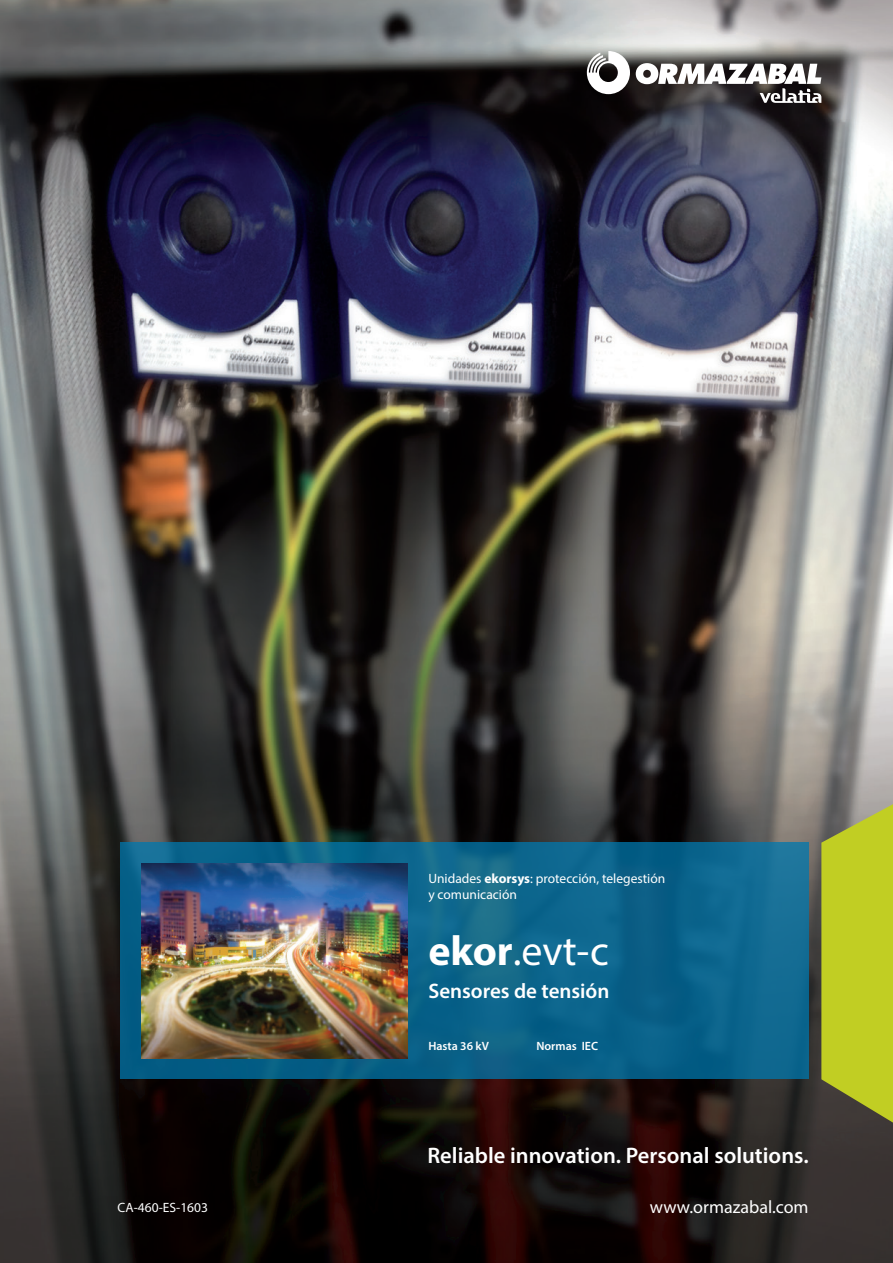
<style>
.page{position:relative;width:893px;height:1263px;background:#fff}
.page>*{position:absolute;margin:0;border:0;box-sizing:border-box;transform-origin:0 0}
.t1{font:42px "Myriad Pro";color:#fff}
.t2{font:600 22.5px "Myriad Pro";color:#fff}
.Subtitle{font:600 21px "Myriad Pro";color:#fff}
.Web{font:18px "Myriad Pro";color:#fff}
.Supertítle{font:13.5px/16.2px "Myriad Pro";color:#fff}
.Part_Number{font:13.5px "Myriad Pro";color:#fff}
.Title_text{font:600 12px "Myriad Pro";color:#fff}
.s1{font-weight:700}
</style>
<div class="page">
<img style="left:0;top:0;width:893px;height:1263px">
<svg style="left:120px;top:843px;width:689px;height:236px;background:#0d638a"></svg>
<svg style="left:821px;top:804px;width:72px;height:318px;background:#b3be29"></svg>
<img style="left:141px;top:864px;width:266px;height:194px">
<svg style="left:587px;top:51px;width:43px;height:43px"></svg>
<svg style="left:636px;top:63px;width:185px;height:40px"></svg>
<p class="Supertítle" style="left:428px;top:870px;width:239px">Unidades <span class="s1">ekorsys</span>: protección, telegestión y comunicación</p>
<p class="t1" style="left:428px;top:925px;width:182px"><span class="s1">ekor</span>.evt-c</p>
<p class="Subtitle" style="left:428px;top:978px;width:183px">Sensores de tensión</p>
<p class="Title_text" style="left:428px;top:1039px;width:62px">Hasta 36 kV</p>
<p class="Title_text" style="left:536px;top:1039px;width:63px">Normas IEC</p>
<p class="t2" style="left:427px;top:1141px;width:383px">Reliable innovation. Personal solutions.</p>
<p class="Part_Number" style="left:118px;top:1199px;width:92px">CA-460-ES-1603</p>
<p class="Web" style="left:650px;top:1195px;width:160px">www.ormazabal.com</p>
</div>
